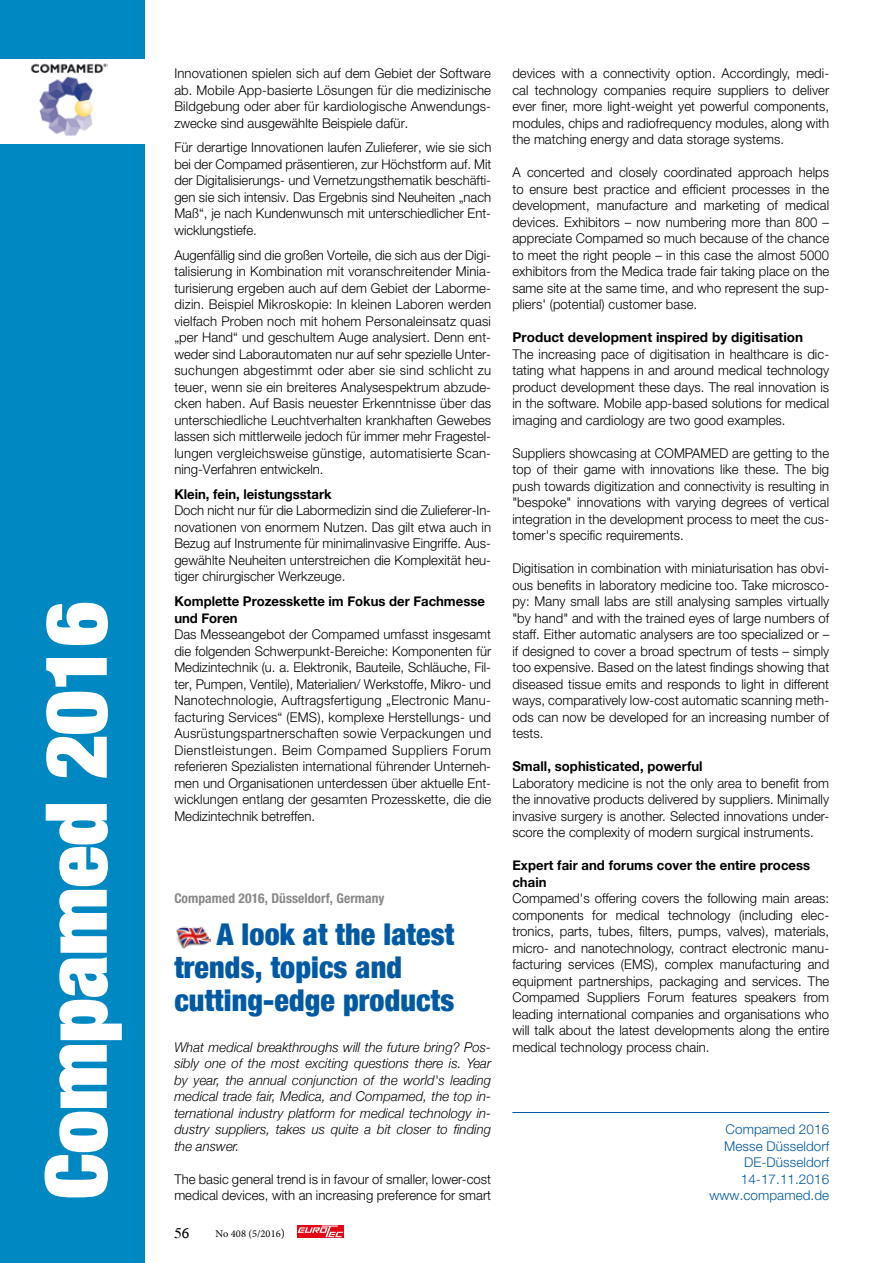
<style>
.page{position:relative;width:893px;height:1263px;background:#fff}
.page>*{position:absolute;margin:0;border:0;box-sizing:border-box;transform-origin:0 0}
.t1{font:900 expanded 85.5px "Helvetica Neue";color:#fff}
.t2{font:900 condensed 30px/33px "Helvetica Neue";letter-spacing:.005em;color:#0059a3}
.t3{font:300 13.5px/16.5px "Helvetica Neue";letter-spacing:.005em;color:#000;text-align:justify}
.t4{font:italic 300 13.5px/16.5px "Helvetica Neue";letter-spacing:.005em;color:#000;text-align:justify}
.t5{font:700 13.5px/16.5px "Helvetica Neue";letter-spacing:.005em;color:#000}
.t6{font:300 13.5px/16.5px "Helvetica Neue";letter-spacing:.005em;color:#0059a3;text-align:right}
.t7{font:700 condensed 13.5px "Helvetica Neue";letter-spacing:.005em;color:#878787}
.t8{font:10.5px "Minion Pro";color:#000}
.s1{font-size:12px}
</style>
<div class="page">
<div style="left:297px;top:1225px;width:47px;height:12px;background:#e30613"></div>
<svg style="left:298px;top:1225px;width:45px;height:12px"></svg>
<img style="left:176px;top:925px;width:35px;height:24px">
<hr style="left:512px;top:1112px;width:317px;height:1px;background:#0059a3">
<div style="left:0;top:0;width:145px;height:1263px;background:#0088c2"></div>
<div style="left:0;top:59px;width:147px;height:85px;background:#fff"></div>
<img style="left:30px;top:63px;width:78px;height:73px">
<h1 class="t1" style="left:22px;top:1199px;width:599px;rotate:-90deg">Compamed 2016</h1>
<p class="t3" style="left:174px;top:65px;width:318px">Innovationen spielen sich auf dem Gebiet der Software ab. Mobile App-basierte Lösungen für die medizinische Bildgebung oder aber für kardiologische Anwendungs&shy;zwecke sind ausgewählte Beispiele dafür.</p>
<p class="t3" style="left:174px;top:139px;width:319px">Für derartige Innovationen laufen Zulieferer, wie sie sich bei der Compamed präsentieren, zur Höchstform auf. Mit der Digitalisierungs- und Vernetzungsthematik beschäfti&shy;gen sie sich intensiv. Das Ergebnis sind Neuheiten „nach Maß“, je nach Kundenwunsch mit unterschiedlicher Ent&shy;wicklungstiefe.</p>
<p class="t3" style="left:174px;top:246px;width:318px">Augenfällig sind die großen Vorteile, die sich aus der Digi&shy;talisierung in Kombination mit voranschreitender Minia&shy;turisierung ergeben auch auf dem Gebiet der Laborme&shy;dizin. Beispiel Mikroskopie: In kleinen Laboren werden vielfach Proben noch mit hohem Personaleinsatz quasi „per Hand“ und geschultem Auge analysiert. Denn ent&shy;weder sind Laborautomaten nur auf sehr spezielle Unter&shy;suchungen abgestimmt oder aber sie sind schlicht zu teuer, wenn sie ein breiteres Analysespektrum abzude&shy;cken haben. Auf Basis neuester Erkenntnisse über das unterschiedliche Leuchtverhalten krankhaften Gewebes lassen sich mittlerweile jedoch für immer mehr Fragestel&shy;lungen vergleichsweise günstige, automatisierte Scan&shy;ning-Verfahren entwickeln.</p>
<p class="t5" style="left:174px;top:486px;width:159px">Klein, fein, leistungsstark</p>
<p class="t3" style="left:174px;top:502px;width:318px">Doch nicht nur für die Labormedizin sind die Zulieferer-In&shy;novationen von enormem Nutzen. Das gilt etwa auch in Bezug auf Instrumente für minimalinvasive Eingriffe. Aus&shy;gewählte Neuheiten unterstreichen die Komplexität heu&shy;tiger chirurgischer Werkzeuge.</p>
<p class="t5" style="left:174px;top:593px;width:312px">Komplette Prozesskette im Fokus der Fachmesse und Foren</p>
<p class="t3" style="left:174px;top:626px;width:318px">Das Messeangebot der Compamed umfasst insgesamt die folgenden Schwerpunkt-Bereiche: Komponenten für Medizintechnik (u. a. Elektronik, Bauteile, Schläuche, Fil&shy;ter, Pumpen, Ventile), Materialien/ Werkstoffe, Mikro- und Nanotechnologie, Auftragsfertigung „Electronic Manu&shy;facturing Services“ (EMS), komplexe Herstellungs- und Ausrüstungspartnerschaften sowie Verpackungen und Dienstleistungen. Beim Compamed Suppliers Forum referieren Spezialisten international führender Unterneh&shy;men und Organisationen unterdessen über aktuelle Ent&shy;wicklungen entlang der gesamten Prozesskette, die die Medizintechnik betreffen.</p>
<p class="t7" style="left:174px;top:890px;width:212px">Compamed 2016, Düsseldorf, Germany</p>
<h2 class="t2" style="left:174px;top:916px;width:281px;text-indent:43px">A look at the latest trends, topics and cutting-edge products</h2>
<p class="t4" style="left:174px;top:1038px;width:318px">What medical breakthroughs will the future bring? Pos&shy;sibly one of the most exciting questions there is. Year by year, the annual conjunction of the world's leading medical trade fair, Medica, and Compamed, the top in&shy;ternational industry platform for medical technology in&shy;dustry suppliers, takes us quite a bit closer to finding the answer.</p>
<p class="t3" style="left:174px;top:1170px;width:318px">The basic general trend is in favour of smaller, lower-cost medical devices, with an increasing preference for smart</p>
<p class="t8" style="left:215px;top:1227px;width:71px">No 408 (5/2016<span class="s1">)</span></p>
<p class="t3" style="left:512px;top:65px;width:318px">devices with a connectivity option. Accordingly, medi&shy;cal technology companies require suppliers to deliver ever finer, more light-weight yet powerful components, modules, chips and radiofrequency modules, along with the matching energy and data storage systems.</p>
<p class="t3" style="left:512px;top:164px;width:318px">A concerted and closely coordinated approach helps to ensure best practice and efficient processes in the development, manufacture and marketing of medical devices. Exhibitors – now numbering more than 800 – appreciate Compamed so much because of the chance to meet the right people – in this case the almost 5000 exhibitors from the Medica trade fair taking place on the same site at the same time, and who represent the sup&shy;pliers' (potential) customer base.</p>
<p class="t5" style="left:512px;top:329px;width:292px">Product development inspired by digitisation</p>
<p class="t3" style="left:512px;top:345px;width:318px">The increasing pace of digitisation in healthcare is dic&shy;tating what happens in and around medical technology product development these days. The real innovation is in the software. Mobile app-based solutions for medical imaging and cardiology are two good examples.</p>
<p class="t3" style="left:512px;top:444px;width:318px">Suppliers showcasing at COMPAMED are getting to the top of their game with innovations like these. The big push towards digitization and connectivity is resulting in "bespoke" innovations with varying degrees of vertical integration in the development process to meet the cus&shy;tomer's specific requirements.</p>
<p class="t3" style="left:512px;top:560px;width:318px">Digitisation in combination with miniaturisation has obvi&shy;ous benefits in laboratory medicine too. Take microsco&shy;py: Many small labs are still analysing samples virtually "by hand" and with the trained eyes of large numbers of staff. Either automatic analysers are too specialized or – if designed to cover a broad spectrum of tests – simply too expensive. Based on the latest findings showing that diseased tissue emits and responds to light in different ways, comparatively low-cost automatic scanning meth&shy;ods can now be developed for an increasing number of tests.</p>
<p class="t5" style="left:512px;top:758px;width:192px">Small, sophisticated, powerful</p>
<p class="t3" style="left:512px;top:774px;width:318px">Laboratory medicine is not the only area to benefit from the innovative products delivered by suppliers. Minimally invasive surgery is another. Selected innovations under&shy;score the complexity of modern surgical instruments.</p>
<p class="t5" style="left:512px;top:857px;width:299px">Expert fair and forums cover the entire process chain</p>
<p class="t3" style="left:512px;top:890px;width:318px">Compamed's offering covers the following main areas: components for medical technology (including elec&shy;tronics, parts, tubes, filters, pumps, valves), materials, micro- and nanotechnology, contract electronic manu&shy;facturing services (EMS), complex manufacturing and equipment partnerships, packaging and services. The Compamed Suppliers Forum features speakers from leading international companies and organisations who will talk about the latest developments along the entire medical technology process chain.</p>
<p class="t6" style="left:724px;top:1121px;width:107px">Compamed 2016<br>Messe Düsseldorf<br>DE-Düsseldorf<br>14-17.11.2016</p>
<p class="t6" style="left:709px;top:1187px;width:121px">www.compamed.de</p>
</div>
